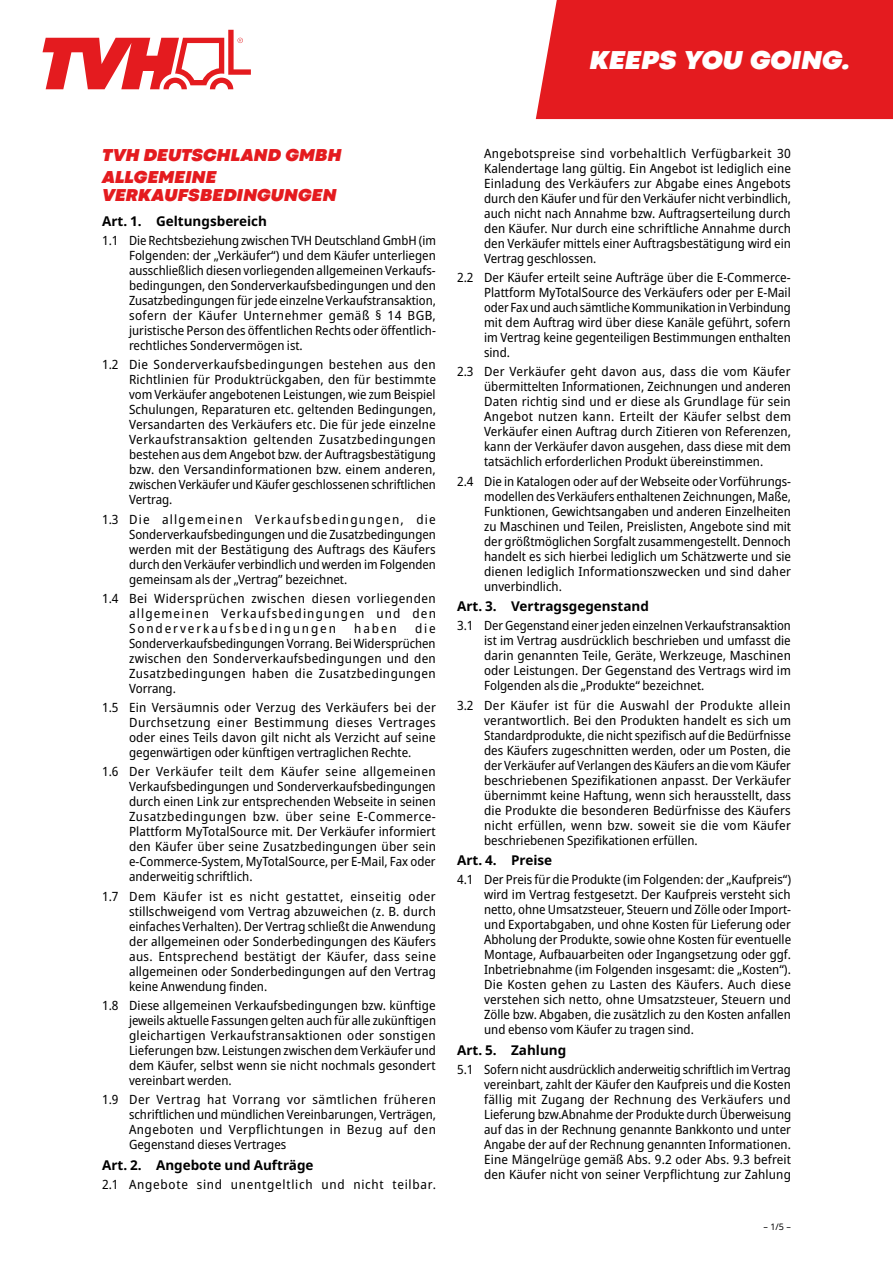
<style>
.page{position:relative;width:893px;height:1263px;background:#fff}
.page>*{position:absolute;margin:0;border:0;box-sizing:border-box;transform-origin:0 0}
.t1{font:italic 900 27px "Codec Pro";letter-spacing:.015em;color:#fff}
.t2{font:italic 900 18px/22.2px "Codec Pro";letter-spacing:.02em;color:#e41b1f}
.t3{font:700 13.5px "Noto Sans";color:#000}
.t4{font:semi-condensed 12.75px/15px "Noto Sans";color:#000;text-align:justify}
.t5{font:semi-condensed 12.75px "Noto Sans";letter-spacing:.055em;color:#000}
.t6{font:9px "Noto Sans";color:#000}
</style>
<div class="page">
<div style="left:536px;top:0;width:357px;height:119px;background:#e41b1f"></div>
<svg style="left:42px;top:29px;width:209px;height:61px"></svg>
<h1 class="t1" style="left:590px;top:39px;width:262px">KEEPS YOU GOING.</h1>
<h2 class="t2" style="left:102px;top:143px;width:241px">TVH DEUTSCHLAND GMBH<br>ALLGEMEINE</h2>
<h2 class="t2" style="left:102px;top:183px;width:236px">VERKAUFSBEDINGUNGEN</h2>
<p class="t3" style="left:102px;top:211px;width:167px">Art. 1. Geltungsbereich</p>
<p class="t4" style="left:129px;top:233px;width:308px;text-indent:-27px">1.1 Die Rechtsbeziehung zwischen TVH Deutschland GmbH (im Folgenden: der „Verkäufer“) und dem Käufer unterliegen ausschließlich diesen vorliegenden allgemeinen Verkaufs&shy;bedingungen, den Sonderverkaufsbedingungen und den Zusatzbedingungen für jede einzelne Verkaufstransaktion, sofern der Käufer Unternehmer gemäß § 14 BGB, juristische Person des öffentlichen Rechts oder öffentlich&shy;rechtliches Sondervermögen ist.</p>
<p class="t4" style="left:129px;top:357px;width:309px;text-indent:-27px">1.2 Die Sonderverkaufsbedingungen bestehen aus den Richtlinien für Produktrückgaben, den für bestimmte vom Verkäufer angebotenen Leistungen, wie zum Beispiel Schulungen, Reparaturen etc. geltenden Bedingungen, Versandarten des Verkäufers etc. Die für jede einzelne Verkaufstransaktion geltenden Zusatzbedingungen bestehen aus dem Angebot bzw. der Auftragsbestätigung bzw. den Versandinformationen bzw. einem anderen, zwischen Verkäufer und Käufer geschlossenen schriftlichen Vertrag.</p>
<p class="t4" style="left:129px;top:512px;width:308px;text-indent:-27px">1.3 Die allgemeinen Verkaufsbedingungen, die Sonderverkaufsbedingungen und die Zusatzbedingungen werden mit der Bestätigung des Auftrags des Käufers durch den Verkäufer verbindlich und werden im Folgenden gemeinsam als der „Vertrag” bezeichnet.</p>
<p class="t4" style="left:129px;top:591px;width:308px;text-indent:-27px">1.4 Bei Widersprüchen zwischen diesen vorliegenden allgemeinen Verkaufsbedingungen und den Sonderverkaufsbedingungen</p>
<p class="t4" style="left:129px;top:621px;width:308px;text-indent:286px">die Sonderverkaufsbedingungen Vorrang. Bei Widersprüchen zwischen den Sonderverkaufsbedingungen und den Zusatzbedingungen haben die Zusatzbedingungen Vorrang.</p>
<p class="t4" style="left:129px;top:700px;width:308px;text-indent:-27px">1.5 Ein Versäumnis oder Verzug des Verkäufers bei der Durchsetzung einer Bestimmung dieses Vertrages oder eines Teils davon gilt nicht als Verzicht auf seine gegenwärtigen oder künftigen vertraglichen Rechte.</p>
<p class="t4" style="left:129px;top:764px;width:308px;text-indent:-27px">1.6 Der Verkäufer teilt dem Käufer seine allgemeinen Verkaufsbedingungen und Sonderverkaufsbedingungen durch einen Link zur entsprechenden Webseite in seinen Zusatzbedingungen bzw. über seine E-Commerce-Plattform MyTotalSource mit. Der Verkäufer informiert den Käufer über seine Zusatzbedingungen über sein e-Commerce-System, MyTotalSource, per E-Mail, Fax oder anderweitig schriftlich.</p>
<p class="t4" style="left:129px;top:889px;width:308px;text-indent:-27px">1.7 Dem Käufer ist es nicht gestattet, einseitig oder stillschweigend vom Vertrag abzuweichen (z. B. durch einfaches Verhalten). Der Vertrag schließt die Anwendung der allgemeinen oder Sonderbedingungen des Käufers aus. Entsprechend bestätigt der Käufer, dass seine allgemeinen oder Sonderbedingungen auf den Vertrag keine Anwendung finden.</p>
<p class="t4" style="left:129px;top:998px;width:308px;text-indent:-27px">1.8 Diese allgemeinen Verkaufsbedingungen bzw. künftige jeweils aktuelle Fassungen gelten auch für alle zukünftigen gleichartigen Verkaufstransaktionen oder sonstigen Lieferungen bzw. Leistungen zwischen dem Verkäufer und dem Käufer, selbst wenn sie nicht nochmals gesondert vereinbart werden.</p>
<p class="t4" style="left:129px;top:1092px;width:308px;text-indent:-27px">1.9 Der Vertrag hat Vorrang vor sämtlichen früheren schriftlichen und mündlichen Vereinbarungen, Verträgen, Angeboten und Verpflichtungen in Bezug auf den Gegenstand dieses Vertrages</p>
<p class="t3" style="left:102px;top:1155px;width:213px">Art. 2. Angebote und Aufträge</p>
<p class="t5" style="left:102px;top:1175px;width:335px">2.1 Angebote sind unentgeltlich und nicht teilbar.</p>
<p class="t4" style="left:354px;top:621px;width:44px">haben</p>
<p class="t4" style="left:484px;top:146px;width:308px">Angebotspreise sind vorbehaltlich Verfügbarkeit 30<br>Kalendertage lang gültig. Ein Angebot ist lediglich eine Einladung des Verkäufers zur Abgabe eines Angebots durch den Käufer und für den Verkäufer nicht verbindlich, auch nicht nach Annahme bzw. Auftragserteilung durch den Käufer. Nur durch eine schriftliche Annahme durch den Verkäufer mittels einer Auftragsbestätigung wird ein Vertrag geschlossen.</p>
<p class="t4" style="left:484px;top:270px;width:308px;text-indent:-27px">2.2 Der Käufer erteilt seine Aufträge über die E-Commerce-Plattform MyTotalSource des Verkäufers oder per E-Mail oder Fax und auch sämtliche Kommunikation in Verbindung mit dem Auftrag wird über diese Kanäle geführt, sofern im Vertrag keine gegenteiligen Bestimmungen enthalten sind.</p>
<p class="t4" style="left:484px;top:365px;width:308px;text-indent:-27px">2.3 Der Verkäufer geht davon aus, dass die vom Käufer übermittelten Informationen, Zeichnungen und anderen Daten richtig sind und er diese als Grundlage für sein Angebot nutzen kann. Erteilt der Käufer selbst dem Verkäufer einen Auftrag durch Zitieren von Referenzen, kann der Verkäufer davon ausgehen, dass diese mit dem tatsächlich erforderlichen Produkt übereinstimmen.</p>
<p class="t4" style="left:484px;top:474px;width:308px;text-indent:-27px">2.4 Die in Katalogen oder auf der Webseite oder Vorführungs&shy;modellen des Verkäufers enthaltenen Zeichnungen, Maße, Funktionen, Gewichtsangaben und anderen Einzelheiten zu Maschinen und Teilen, Preislisten, Angebote sind mit der größtmöglichen Sorgfalt zusammengestellt. Dennoch handelt es sich hierbei lediglich um Schätzwerte und sie dienen lediglich Informationszwecken und sind daher unverbindlich.</p>
<p class="t3" style="left:457px;top:597px;width:193px">Art. 3. Vertragsgegenstand</p>
<p class="t4" style="left:484px;top:619px;width:308px;text-indent:-27px">3.1 Der Gegenstand einer jeden einzelnen Verkaufstransaktion ist im Vertrag ausdrücklich beschrieben und umfasst die darin genannten Teile, Geräte, Werkzeuge, Maschinen oder Leistungen. Der Gegenstand des Vertrags wird im Folgenden als die „Produkte“ bezeichnet.</p>
<p class="t4" style="left:484px;top:698px;width:308px;text-indent:-27px">3.2 Der Käufer ist für die Auswahl der Produkte allein verantwortlich. Bei den Produkten handelt es sich um Standardprodukte, die nicht spezifisch auf die Bedürfnisse des Käufers zugeschnitten werden, oder um Posten, die der Verkäufer auf Verlangen des Käufers an die vom Käufer beschriebenen Spezifikationen anpasst. Der Verkäufer übernimmt keine Haftung, wenn sich herausstellt, dass die Produkte die besonderen Bedürfnisse des Käufers nicht erfüllen, wenn bzw. soweit sie die vom Käufer beschriebenen Spezifikationen erfüllen.</p>
<p class="t3" style="left:457px;top:851px;width:97px">Art. 4. Preise</p>
<p class="t4" style="left:484px;top:873px;width:309px;text-indent:-27px">4.1 Der Preis für die Produkte (im Folgenden: der „Kaufpreis“) wird im Vertrag festgesetzt. Der Kaufpreis versteht sich netto, ohne Umsatzsteuer, Steuern und Zölle oder Import&shy;und Exportabgaben, und ohne Kosten für Lieferung oder Abholung der Produkte, sowie ohne Kosten für eventuelle Montage, Aufbauarbeiten oder Ingangsetzung oder ggf.<br>Inbetriebnahme (im Folgenden insgesamt: die „Kosten“).<br>Die Kosten gehen zu Lasten des Käufers. Auch diese verstehen sich netto, ohne Umsatzsteuer, Steuern und Zölle bzw. Abgaben, die zusätzlich zu den Kosten anfallen und ebenso vom Käufer zu tragen sind.</p>
<p class="t3" style="left:457px;top:1040px;width:111px">Art. 5. Zahlung</p>
<p class="t4" style="left:484px;top:1062px;width:308px;text-indent:-27px">5.1 Sofern nicht ausdrücklich anderweitig schriftlich im Vertrag vereinbart, zahlt der Käufer den Kaufpreis und die Kosten fällig mit Zugang der Rechnung des Verkäufers und Lieferung bzw.Abnahme der Produkte durch Überweisung auf das in der Rechnung genannte Bankkonto und unter Angabe der auf der Rechnung genannten Informationen.<br>Eine Mängelrüge gemäß Abs. 9.2 oder Abs. 9.3 befreit den Käufer nicht von seiner Verpflichtung zur Zahlung</p>
<p class="t6" style="left:764px;top:1220px;width:29px">– 1/5 –</p>
</div>
